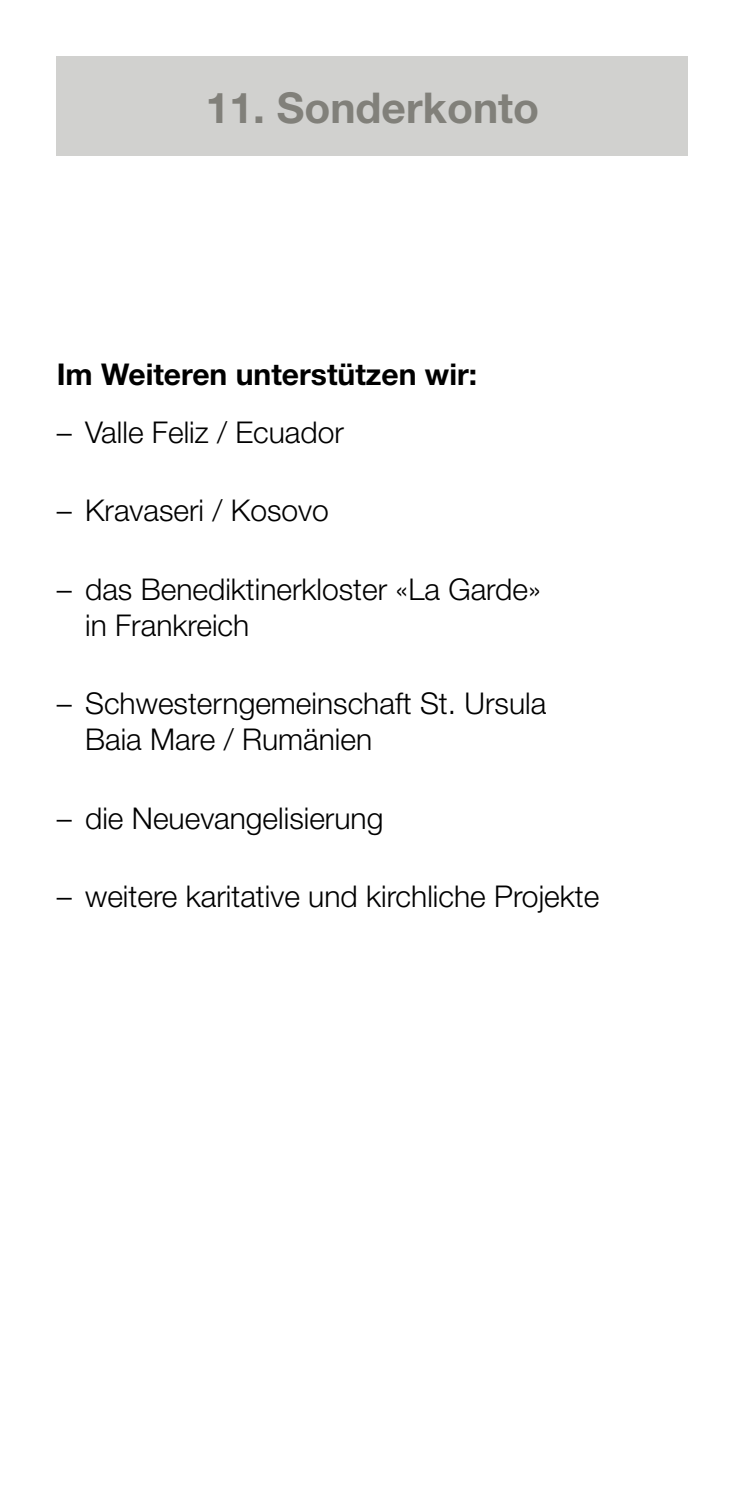
<style>
.page{position:relative;width:745px;height:1489px;background:#fff}
.page>*{position:absolute;margin:0;border:0;box-sizing:border-box;transform-origin:0 0}
.t1{font:700 42.5px "Helvetica Neue";color:#81807a}
.t2{font:300 30px/36px "Helvetica Neue";color:#000}
.t3{font:700 30px "Helvetica Neue";color:#000}
</style>
<div class="page">
<div style="left:57px;top:57px;width:630px;height:99px;background:#d1d1cf"></div>
<h1 class="t1" style="left:206px;top:81px;width:335px">11. Sonderkonto</h1>
<p class="t3" style="left:57px;top:356px;width:421px">Im Weiteren unterstützen wir:</p>
<p class="t2" style="left:57px;top:413px;width:288px">– Valle Feliz / Ecuador</p>
<p class="t2" style="left:57px;top:491px;width:273px">– Kravaseri / Kosovo</p>
<p class="t2" style="left:85px;top:570px;width:457px;text-indent:-28px">– das Benediktinerkloster «La Garde» in Frankreich</p>
<p class="t2" style="left:85px;top:685px;width:462px;text-indent:-28px">– Schwesterngemeinschaft St. Ursula<br>Baia Mare / Rumänien</p>
<p class="t2" style="left:57px;top:799px;width:328px">– die Neuevangelisierung</p>
<p class="t2" style="left:57px;top:878px;width:543px">– weitere karitative und kirchliche Projekte</p>
</div>
